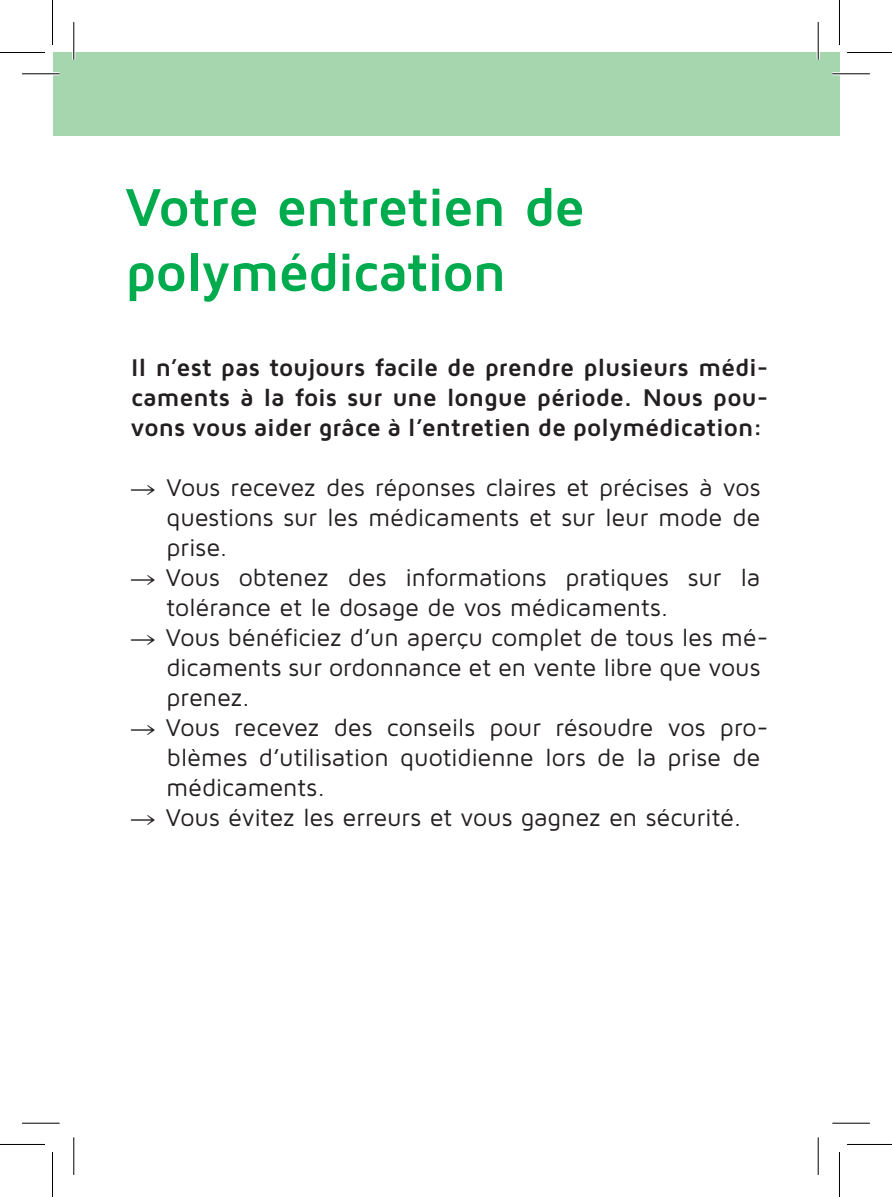
<style>
.page{position:relative;width:892px;height:1197px;background:#fff}
.page>*{position:absolute;margin:0;border:0;box-sizing:border-box;transform-origin:0 0}
.t1{font:700 55px/65px "Maven Pro";letter-spacing:-.025em;color:#00ab4d}
.t2{font:25px/30px "Maven Pro";letter-spacing:-.005em;color:#231f20}
.t3{font:700 25px/30px "Maven Pro";color:#231f20;text-align:justify}
</style>
<div class="page">
<div style="left:52px;top:52px;width:787px;height:84px;background:#a5d6ae"></div>
<hr style="left:22px;top:72px;width:38px;height:3px;background:#fff">
<hr style="left:832px;top:72px;width:38px;height:3px;background:#fff">
<hr style="left:72px;top:22px;width:3px;height:38px;background:#fff">
<hr style="left:816px;top:22px;width:3px;height:38px;background:#fff">
<hr style="left:22px;top:73px;width:38px;height:1px;background:#000">
<hr style="left:832px;top:73px;width:38px;height:1px;background:#000">
<hr style="left:22px;top:1122px;width:38px;height:1px;background:#000">
<hr style="left:832px;top:1122px;width:38px;height:1px;background:#000">
<hr style="left:73px;top:22px;width:1px;height:38px;background:#000">
<hr style="left:73px;top:1137px;width:1px;height:37px;background:#000">
<hr style="left:817px;top:22px;width:1px;height:38px;background:#000">
<hr style="left:817px;top:1137px;width:1px;height:37px;background:#000">
<hr style="left:0;top:52px;width:45px;height:1px;background:#000">
<hr style="left:847px;top:52px;width:45px;height:1px;background:#000">
<hr style="left:0;top:1143px;width:45px;height:1px;background:#000">
<hr style="left:847px;top:1143px;width:45px;height:1px;background:#000">
<hr style="left:52px;top:0;width:1px;height:45px;background:#000">
<hr style="left:52px;top:1151px;width:1px;height:45px;background:#000">
<hr style="left:839px;top:0;width:1px;height:45px;background:#000">
<hr style="left:839px;top:1151px;width:1px;height:45px;background:#000">
<h1 class="t1" style="left:125px;top:172px;width:461px">Votre entretien de polymédication</h1>
<p class="t3" style="left:131px;top:351px;width:639px">Il n’est pas toujours facile de prendre plusieurs médi&shy;caments à la fois sur une longue période. Nous pou&shy;vons vous aider grâce à l’entretien de polymédication:</p>
<p class="t2" style="left:166px;top:471px;width:595px;text-align:justify;text-indent:-35px">→ Vous recevez des réponses claires et précises à vos questions sur les médicaments et sur leur mode de prise.</p>
<p class="t2" style="left:167px;top:561px;width:595px;text-indent:-36px">→ Vous obtenez des informations pratiques sur la tolérance et le dosage de vos médicaments.</p>
<p class="t2" style="left:166px;top:621px;width:603px;text-indent:-35px">→ Vous bénéficiez d’un aperçu complet de tous les mé&shy;dicaments sur ordonnance et en vente libre que vous prenez.</p>
<p class="t2" style="left:166px;top:711px;width:603px;text-indent:-35px">→ Vous recevez des conseils pour résoudre vos pro&shy;blèmes d’utilisation quotidienne lors de la prise de médicaments.</p>
<p class="t2" style="left:131px;top:801px;width:612px">→ Vous évitez les erreurs et vous gagnez en sécurité.</p>
</div>
